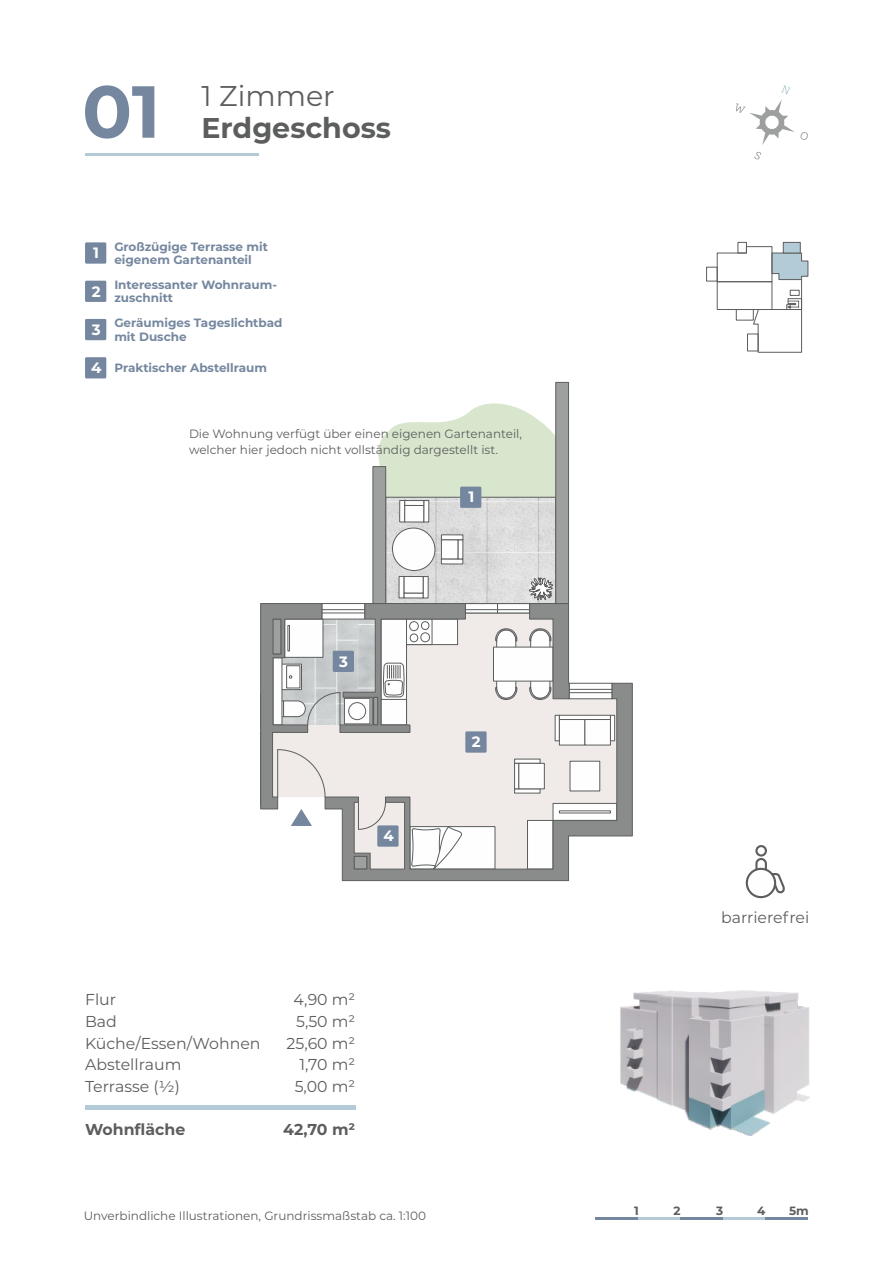
<style>
.page{position:relative;width:893px;height:1263px;background:#fff}
.page>*{position:absolute;margin:0;border:0;box-sizing:border-box;transform-origin:0 0}
.t1{font:700 73.5px "Montserrat";color:#75879f}
.t2{font:700 28.5px "Montserrat";color:#5c5e5d}
.t3{font:28.5px "Montserrat";color:#5c5e5d}
.t4{font:15.75px/21.8px "Montserrat";color:#5c5e5d}
.t5{font:700 15.75px "Montserrat";color:#5c5e5d}
.t6{font:700 15px "Montserrat";color:#fefefe}
.t7{font:12px/16.5px "Montserrat";color:#5c5e5d}
.t8{font:700 12px/13.2px "Montserrat";color:#75879f}
.t9{font:700 12px "Montserrat";color:#5c5e5d}
.s1{font-size:15px;color:#fefefe}
</style>
<div class="page">
<svg style="left:372px;top:381px;width:197px;height:222px"></svg>
<svg style="left:260px;top:603px;width:373px;height:278px"></svg>
<hr style="left:595px;top:1217px;width:43px;height:3px;background:#75879f">
<hr style="left:638px;top:1217px;width:42px;height:3px;background:#b2cbd6">
<hr style="left:680px;top:1217px;width:43px;height:3px;background:#75879f">
<hr style="left:723px;top:1217px;width:42px;height:3px;background:#b2cbd6">
<hr style="left:765px;top:1217px;width:43px;height:3px;background:#75879f">
<hr style="left:85px;top:1106px;width:270px;height:4px;background:#b2cbd6">
<hr style="left:85px;top:153px;width:174px;height:3px;background:#b2cbd6">
<svg style="left:754px;top:152px;width:7px;height:8px"></svg>
<svg style="left:736px;top:85px;width:72px;height:60px"></svg>
<svg style="left:716px;top:242px;width:93px;height:111px"></svg>
<div style="left:737px;top:242px;width:10px;height:11px;border:1px solid #5c5e5d"></div>
<div style="left:706px;top:267px;width:12px;height:15px;border:1px solid #5c5e5d"></div>
<div style="left:736px;top:309px;width:18px;height:12px;border:1px solid #5c5e5d"></div>
<div style="left:747px;top:334px;width:11px;height:17px;border:1px solid #5c5e5d"></div>
<img style="left:620px;top:990px;width:190px;height:146px">
<div style="left:85px;top:281px;width:21px;height:21px;background:#75879f"></div>
<div style="left:85px;top:357px;width:21px;height:21px;background:#75879f"></div>
<div style="left:460px;top:487px;width:21px;height:21px;background:#75879f"></div>
<div style="left:377px;top:825px;width:22px;height:22px;background:#75879f"></div>
<div style="left:465px;top:731px;width:22px;height:22px;background:#75879f"></div>
<svg style="left:755px;top:858px;width:30px;height:35px"></svg>
<div style="left:746px;top:868px;width:30px;height:30px;background:#fefefe;border:2px solid #5c5e5d;border-radius:50%"></div>
<div style="left:755px;top:845px;width:12px;height:11px;border:2px solid #5c5e5d;border-radius:50%"></div>
<div style="left:85px;top:319px;width:21px;height:21px;background:#75879f"></div>
<div style="left:333px;top:651px;width:21px;height:21px;background:#75879f"></div>
<div style="left:85px;top:242px;width:21px;height:22px;background:#75879f"></div>
<h1 class="t1" style="left:82px;top:67px;width:80px">01</h1>
<h2 class="t3" style="left:201px;top:79px;width:135px">1 Zimmer</h2>
<h2 class="t2" style="left:201px;top:110px;width:191px">Erdgeschoss</h2>
<p class="t6" style="left:93px;top:244px;width:7px">1</p>
<p class="t8" style="left:114px;top:240px;width:155px">Großzügige Terrasse mit eigenem Gartenanteil</p>
<p class="t6" style="left:92px;top:282px;width:10px">2</p>
<p class="t6" style="left:92px;top:320px;width:10px">3</p>
<p class="t8" style="left:114px;top:278px;width:164px">Interessanter Wohnraum&shy;zuschnitt</p>
<p class="t8" style="left:114px;top:316px;width:170px">Geräumiges Tageslichtbad mit Dusche</p>
<p class="t8" style="left:91px;top:362px;width:178px"><span class="s1">4</span> Praktischer Abstellraum</p>
<p class="t7" style="left:189px;top:425px;width:334px">Die Wohnung verfügt über einen eigenen Gartenanteil, welcher hier jedoch nicht vollständig dargestellt ist.</p>
<p class="t6" style="left:468px;top:488px;width:7px">1</p>
<p class="t6" style="left:339px;top:652px;width:10px">3</p>
<p class="t6" style="left:383px;top:827px;width:12px">4</p>
<p class="t6" style="left:472px;top:733px;width:10px">2</p>
<h3 class="t4" style="left:85px;top:988px;width:177px">Flur<br>Bad<br>Küche/Essen/Wohnen<br>Abstellraum<br>Terrasse (½)</h3>
<h3 class="t5" style="left:85px;top:1120px;width:102px">Wohnfläche</h3>
<h3 class="t4" style="left:287px;top:988px;width:70px;text-align:right">4,90 m²<br>5,50 m²<br>25,60 m²<br>1,70 m²<br>5,00 m²</h3>
<h3 class="t5" style="left:283px;top:1120px;width:74px">42,70 m²</h3>
<p class="t7" style="left:84px;top:1208px;width:344px">Unverbindliche Illustrationen, Grundrissmaßstab ca. 1:100</p>
<h3 class="t4" style="left:721px;top:906px;width:90px">barrierefrei</h3>
<p class="t9" style="left:634px;top:1203px;width:6px">1</p>
<p class="t9" style="left:674px;top:1203px;width:9px">2</p>
<p class="t9" style="left:716px;top:1203px;width:9px">3</p>
<p class="t9" style="left:757px;top:1203px;width:10px">4</p>
<p class="t9" style="left:789px;top:1203px;width:21px">5m</p>
</div>
